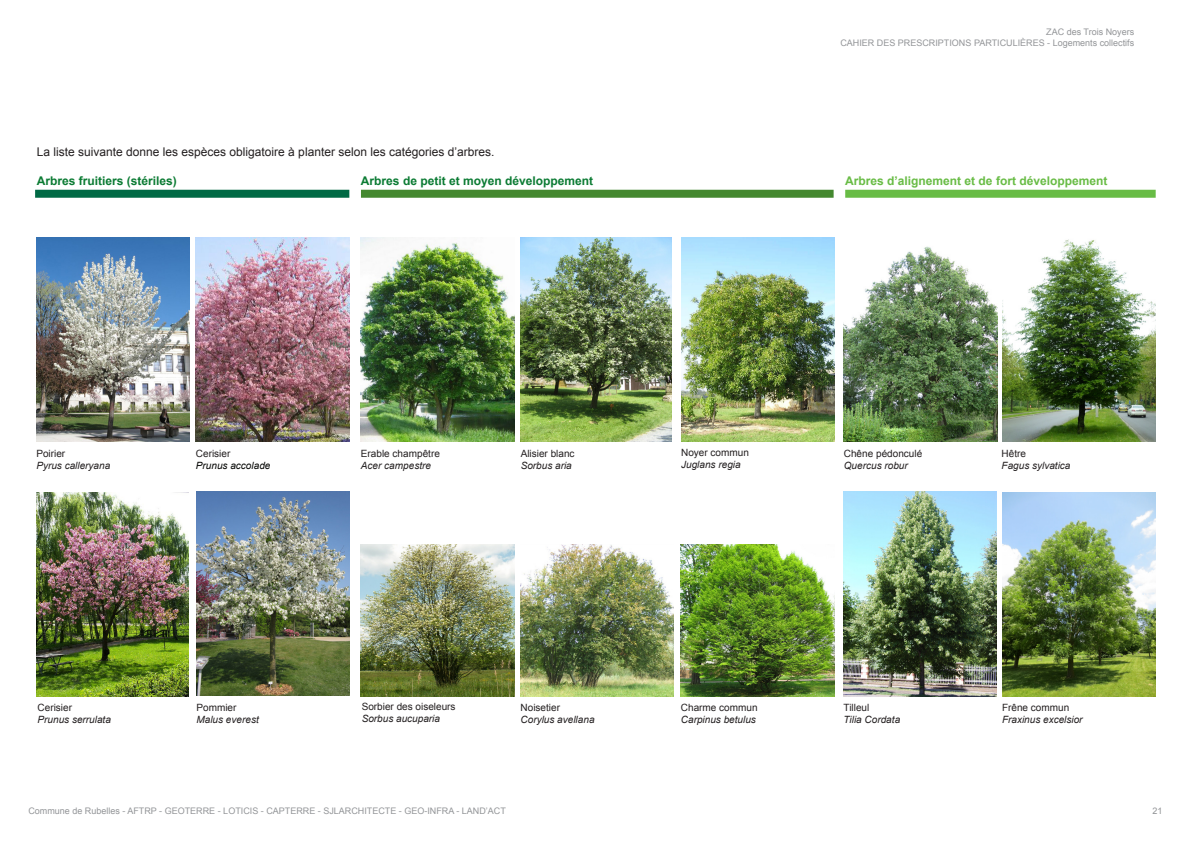
<style>
.page{position:relative;width:1191px;height:842px;background:#fff}
.page>*{position:absolute;margin:0;border:0;box-sizing:border-box;transform-origin:0 0}
.t1{font:12px "Arial";color:#231f20}
.t2{font:700 12px "Arial";color:#0b7b33}
.t3{font:700 12px "Arial";color:#68bc45}
.t4{font:italic 10px "Arial";color:#231f20}
.t5{font:10px "Arial";color:#231f20}
.t6{font:italic 10px "Arial";color:#040503}
.t7{font:9px/10.8px "Arial";color:#939598;text-align:right}
</style>
<div class="page">
<img style="left:36px;top:493px;width:153px;height:203px">
<img style="left:843px;top:492px;width:153px;height:204px">
<img style="left:1002px;top:492px;width:153px;height:204px">
<img style="left:361px;top:237px;width:153px;height:205px">
<img style="left:521px;top:237px;width:151px;height:205px">
<img style="left:681px;top:237px;width:153px;height:204px">
<img style="left:361px;top:544px;width:153px;height:152px">
<img style="left:681px;top:544px;width:153px;height:152px">
<img style="left:520px;top:544px;width:154px;height:152px">
<div style="left:361px;top:190px;width:472px;height:8px;background:#44882f"></div>
<img style="left:36px;top:237px;width:154px;height:205px">
<div style="left:35px;top:190px;width:314px;height:8px;background:#006944"></div>
<img style="left:196px;top:237px;width:153px;height:205px">
<img style="left:196px;top:492px;width:153px;height:204px">
<img style="left:844px;top:246px;width:153px;height:196px">
<img style="left:1002px;top:239px;width:153px;height:203px">
<div style="left:845px;top:190px;width:310px;height:8px;background:#68bc45"></div>
<p class="t1" style="left:37px;top:143px;width:459px">La liste suivante donne les espèces obligatoire à planter selon les catégories d’arbres.</p>
<p class="t2" style="left:37px;top:173px;width:142px">Arbres fruitiers (stériles)</p>
<p class="t2" style="left:361px;top:173px;width:234px">Arbres de petit et moyen développement</p>
<p class="t7" style="left:840px;top:26px;width:295px">ZAC des Trois Noyers<br>CAHIER DES PRESCRIPTIONS PARTICULIÈRES - Logements collectifs</p>
<p class="t3" style="left:845px;top:173px;width:264px">Arbres d’alignement et de fort développement</p>
<p class="t5" style="left:36px;top:446px;width:30px">Poirier</p>
<p class="t4" style="left:36px;top:458px;width:75px">Pyrus calleryana</p>
<p class="t5" style="left:196px;top:446px;width:36px">Cerisier</p>
<p class="t6" style="left:196px;top:458px;width:76px">Prunus accolade</p>
<p class="t5" style="left:361px;top:446px;width:80px">Erable champêtre</p>
<p class="t4" style="left:361px;top:458px;width:72px">Acer campestre</p>
<p class="t5" style="left:521px;top:446px;width:55px">Alisier blanc</p>
<p class="t4" style="left:521px;top:458px;width:53px">Sorbus aria</p>
<p class="t5" style="left:681px;top:446px;width:69px">Noyer commun</p>
<p class="t4" style="left:681px;top:458px;width:61px">Juglans regia</p>
<p class="t5" style="left:844px;top:446px;width:80px">Chêne pédonculé</p>
<p class="t4" style="left:844px;top:458px;width:65px">Quercus robur</p>
<p class="t5" style="left:1001px;top:446px;width:26px">Hêtre</p>
<p class="t4" style="left:1001px;top:458px;width:70px">Fagus sylvatica</p>
<p class="t5" style="left:38px;top:701px;width:36px">Cerisier</p>
<p class="t4" style="left:38px;top:713px;width:75px">Prunus serrulata</p>
<p class="t5" style="left:196px;top:701px;width:41px">Pommier</p>
<p class="t4" style="left:196px;top:713px;width:64px">Malus everest</p>
<p class="t5" style="left:362px;top:700px;width:95px">Sorbier des oiseleurs</p>
<p class="t4" style="left:362px;top:712px;width:80px">Sorbus aucuparia</p>
<p class="t5" style="left:520px;top:701px;width:41px">Noisetier</p>
<p class="t4" style="left:520px;top:713px;width:75px">Corylus avellana</p>
<p class="t5" style="left:681px;top:701px;width:78px">Charme commun</p>
<p class="t4" style="left:681px;top:713px;width:77px">Carpinus betulus</p>
<p class="t5" style="left:843px;top:701px;width:27px">Tilleul</p>
<p class="t4" style="left:843px;top:713px;width:58px">Tilia Cordata</p>
<p class="t5" style="left:1002px;top:701px;width:69px">Frêne commun</p>
<p class="t4" style="left:1002px;top:713px;width:82px">Fraxinus excelsior</p>
<p class="t7" style="left:28px;top:805px;width:479px">Commune de Rubelles - AFTRP - GEOTERRE - LOTICIS - CAPTERRE - SJLARCHITECTE - GEO-INFRA - LAND’ACT</p>
<p class="t7" style="left:1152px;top:805px;width:12px">21</p>
</div>
